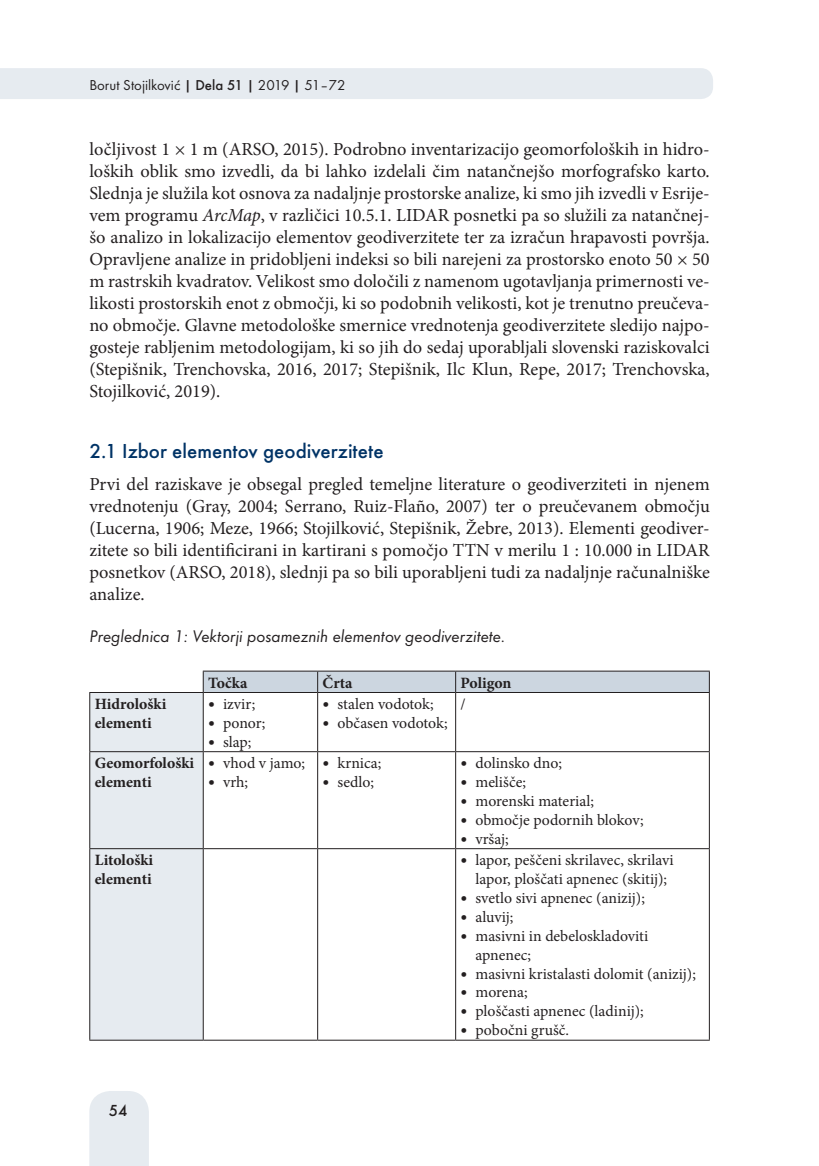
<style>
.page{position:relative;width:819px;height:1166px;background:#fff}
.page>*{position:absolute;margin:0;border:0;box-sizing:border-box;transform-origin:0 0}
.Dela_3_NASLOV{font:500 21px "Futura TEE";color:#036}
.No_Spacing{font:18.38px/22.1px "Minion Pro";color:#231f20;text-align:justify}
.Dela_PODPISI_slikam{font:17.5px "Futura TEE Book Obli";color:#231f20}
.t1{font:500 16.62px "Futura TEE";color:#231f20}
.No_Spacing-2{font:15.75px/18.9px "Minion Pro";color:#231f20;text-align:center}
.No_Spacing-3{font:700 15.75px/18.9px "Minion Pro";letter-spacing:-.005em;color:#231f20}
.t2{font:14.88px "Futura TEE";color:#231f20}
.s1{font-weight:500}
.s2{font-style:italic}
.s3{font-family:"Cambria"}
</style>
<div class="page">
<div style="left:0;top:68px;width:713px;height:31px;background:#e6ebf0"></div>
<div style="left:89px;top:1091px;width:60px;height:75px;background:#e6ebf0"></div>
<div style="left:90px;top:693px;width:113px;height:347px;background:#e6ebf0"></div>
<div style="left:203px;top:671px;width:506px;height:21px;background:#ccd6e0"></div>
<hr style="left:89px;top:692px;width:114px;height:1px;background:#231f20">
<hr style="left:89px;top:693px;width:1px;height:58px;background:#231f20">
<hr style="left:203px;top:692px;width:114px;height:1px;background:#231f20">
<hr style="left:203px;top:693px;width:1px;height:58px;background:#231f20">
<hr style="left:317px;top:692px;width:138px;height:1px;background:#231f20">
<hr style="left:317px;top:693px;width:1px;height:58px;background:#231f20">
<hr style="left:455px;top:692px;width:254px;height:1px;background:#231f20">
<hr style="left:455px;top:693px;width:1px;height:58px;background:#231f20">
<hr style="left:708px;top:693px;width:1px;height:58px;background:#231f20">
<hr style="left:89px;top:751px;width:114px;height:1px;background:#231f20">
<hr style="left:89px;top:752px;width:1px;height:96px;background:#231f20">
<hr style="left:203px;top:751px;width:114px;height:1px;background:#231f20">
<hr style="left:203px;top:752px;width:1px;height:96px;background:#231f20">
<hr style="left:317px;top:751px;width:138px;height:1px;background:#231f20">
<hr style="left:317px;top:752px;width:1px;height:96px;background:#231f20">
<hr style="left:455px;top:751px;width:254px;height:1px;background:#231f20">
<hr style="left:455px;top:752px;width:1px;height:96px;background:#231f20">
<hr style="left:708px;top:752px;width:1px;height:96px;background:#231f20">
<hr style="left:89px;top:848px;width:114px;height:1px;background:#231f20">
<hr style="left:89px;top:849px;width:1px;height:191px;background:#231f20">
<hr style="left:203px;top:848px;width:114px;height:1px;background:#231f20">
<hr style="left:203px;top:849px;width:1px;height:191px;background:#231f20">
<hr style="left:317px;top:848px;width:138px;height:1px;background:#231f20">
<hr style="left:317px;top:849px;width:1px;height:191px;background:#231f20">
<hr style="left:455px;top:848px;width:254px;height:1px;background:#231f20">
<hr style="left:455px;top:849px;width:1px;height:191px;background:#231f20">
<hr style="left:708px;top:849px;width:1px;height:191px;background:#231f20">
<hr style="left:89px;top:1040px;width:114px;height:1px;background:#231f20">
<hr style="left:203px;top:1040px;width:114px;height:1px;background:#231f20">
<hr style="left:317px;top:1040px;width:138px;height:1px;background:#231f20">
<hr style="left:455px;top:1040px;width:254px;height:1px;background:#231f20">
<p class="t2" style="left:89px;top:76px;width:257px">Borut Stojilković <span class="s1">| Dela 51 |</span> 2019 <span class="s1">|</span> 51–72</p>
<p class="No_Spacing" style="left:89px;top:138px;width:622px">ločljivost 1 × 1 m (ARSO, 2015). Podrobno inventarizacijo geomorfoloških in hidro&shy;loških oblik smo izvedli, da bi lahko izdelali čim natančnejšo morfografsko karto.<br>Slednja je služila kot osnova za nadaljnje prostorske analize, ki smo jih izvedli v Esrije&shy;vem programu <span class="s2">ArcMap</span>, v različici 10.5.1. LIDAR posnetki pa so služili za natančnej&shy;šo analizo in lokalizacijo elementov geodiverzitete ter za izračun hrapavosti površja.<br>Opravljene analize in pridobljeni indeksi so bili narejeni za prostorsko enoto 50 × 50 m rastrskih kvadratov. Velikost smo določili z namenom ugotavljanja primernosti ve&shy;likosti prostorskih enot z območji, ki so podobnih velikosti, kot je trenutno preučeva&shy;no območje. Glavne metodološke smernice vrednotenja geodiverzitete sledijo najpo&shy;gosteje rabljenim metodologijam, ki so jih do sedaj uporabljali slovenski raziskovalci (Stepišnik, Trenchovska, 2016, 2017; Stepišnik, Ilc Klun, Repe, 2017; Trenchovska, Stojilković, 2019).</p>
<p class="Dela_3_NASLOV" style="left:89px;top:439px;width:296px">2.1 Izbor elementov geodiverzitete</p>
<p class="No_Spacing" style="left:89px;top:473px;width:622px">Prvi del raziskave je obsegal pregled temeljne literature o geodiverziteti in njenem vrednotenju (Gray, 2004; Serrano, Ruiz-Flaño, 2007) ter o preučevanem območju (Lucerna, 1906; Meze, 1966; Stojilković, Stepišnik, Žebre, 2013). Elementi geodiver&shy;zitete so bili identificirani in kartirani s pomočjo TTN v merilu 1 : 10.000 in LIDAR posnetkov (ARSO, 2018), slednji pa so bili uporabljeni tudi za nadaljnje računalniške analize.</p>
<p class="Dela_PODPISI_slikam" style="left:89px;top:625px;width:417px">Preglednica 1: Vektorji posameznih elementov geodiverzitete.</p>
<p class="No_Spacing-3" style="left:208px;top:673px;width:41px">Točka</p>
<p class="No_Spacing-3" style="left:322px;top:673px;width:31px">Črta</p>
<p class="No_Spacing-3" style="left:460px;top:673px;width:52px">Poligon</p>
<p class="No_Spacing-3" style="left:95px;top:694px;width:73px">Hidrološki elementi</p>
<p class="No_Spacing-2" style="left:208px;top:694px;width:49px"><span class="s3">•</span> izvir;</p>
<p class="No_Spacing-2" style="left:322px;top:694px;width:112px"><span class="s3">•</span> stalen vodotok;</p>
<p class="No_Spacing-2" style="left:322px;top:713px;width:126px"><span class="s3">•</span> občasen vodotok;</p>
<p class="No_Spacing-2" style="left:460px;top:694px;width:7px">/</p>
<p class="No_Spacing-2" style="left:208px;top:713px;width:59px"><span class="s3">•</span> ponor;</p>
<p class="No_Spacing-2" style="left:208px;top:732px;width:45px"><span class="s3">•</span> slap;</p>
<p class="No_Spacing-3" style="left:95px;top:753px;width:101px">Geomorfološki elementi</p>
<p class="No_Spacing-2" style="left:208px;top:754px;width:98px"><span class="s3">•</span> vhod v jamo;</p>
<p class="No_Spacing-2" style="left:208px;top:772px;width:42px"><span class="s3">•</span> vrh;</p>
<p class="No_Spacing-2" style="left:322px;top:754px;width:60px"><span class="s3">•</span> krnica;</p>
<p class="No_Spacing-2" style="left:322px;top:772px;width:53px"><span class="s3">•</span> sedlo;</p>
<p class="No_Spacing-2" style="left:460px;top:754px;width:103px"><span class="s3">•</span> dolinsko dno;</p>
<p class="No_Spacing-2" style="left:460px;top:772px;width:67px"><span class="s3">•</span> melišče;</p>
<p class="No_Spacing-2" style="left:460px;top:791px;width:135px"><span class="s3">•</span> morenski material;</p>
<p class="No_Spacing-2" style="left:460px;top:810px;width:184px"><span class="s3">•</span> območje podornih blokov;</p>
<p class="No_Spacing-2" style="left:460px;top:829px;width:50px"><span class="s3">•</span> vršaj;</p>
<p class="No_Spacing-3" style="left:95px;top:850px;width:60px">Litološki elementi</p>
<p class="No_Spacing-2" style="left:460px;top:850px;width:214px"><span class="s3">•</span> lapor, peščeni skrilavec, skrilavi lapor, ploščati apnenec (skitij);</p>
<p class="No_Spacing-2" style="left:460px;top:888px;width:186px"><span class="s3">•</span> svetlo sivi apnenec (anizij);</p>
<p class="No_Spacing-2" style="left:460px;top:907px;width:54px"><span class="s3">•</span> aluvij;</p>
<p class="No_Spacing-2" style="left:475px;top:926px;width:174px;text-align:left;text-indent:-15px"><span class="s3">•</span> masivni in debeloskladoviti apnenec;</p>
<p class="No_Spacing-2" style="left:460px;top:964px;width:237px"><span class="s3">•</span> masivni kristalasti dolomit (anizij);</p>
<p class="No_Spacing-2" style="left:460px;top:983px;width:68px"><span class="s3">•</span> morena;</p>
<p class="No_Spacing-2" style="left:460px;top:1002px;width:185px"><span class="s3">•</span> ploščasti apnenec (ladinij);</p>
<p class="No_Spacing-2" style="left:460px;top:1021px;width:110px"><span class="s3">•</span> pobočni grušč.</p>
<p class="t1" style="left:109px;top:1100px;width:20px">54</p>
</div>
